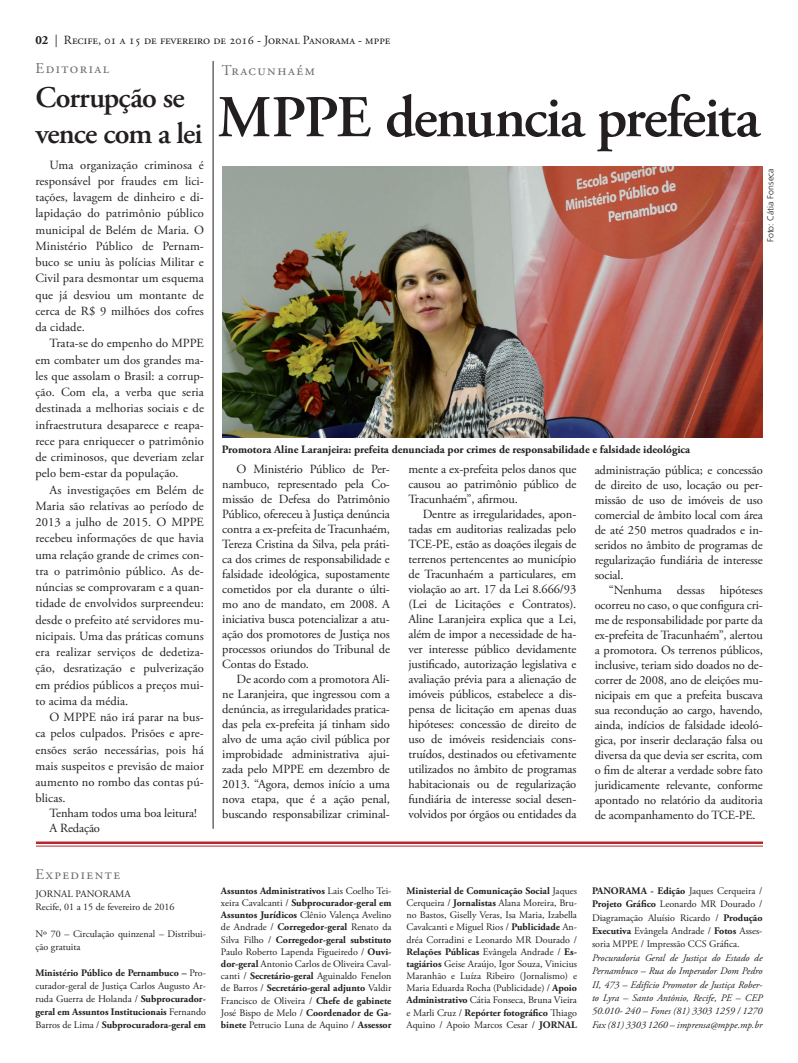
<style>
.page{position:relative;width:798px;height:1063px;background:#fff}
.page>*{position:absolute;margin:0;border:0;box-sizing:border-box;transform-origin:0 0}
.t1{font:600 59.12px "Adobe Garamond Pro";letter-spacing:-.035em;color:#231f20}
.t2{font:600 30px/36px "Adobe Garamond Pro";letter-spacing:-.03em;color:#231f20}
.t3{font:15px "Adobe Garamond Pro";letter-spacing:.1em;color:#6c6d70}
.t4{font:12.5px/15px "Adobe Garamond Pro";letter-spacing:-.01em;color:#231f20;text-align:justify}
.t5{font:700 11.25px "Adobe Garamond Pro";color:#231f20}
.t6{font:10px/12.2px "Adobe Garamond Pro";color:#231f20;text-align:justify}
.t7{font:italic 10px/13.4px "Adobe Garamond Pro";color:#231f20;text-align:justify}
.t8{font:700 10px/13px "Adobe Garamond Pro";color:#231f20;text-align:justify}
.t9{font:300 8.75px "Frutiger LT Pro";letter-spacing:.01em;color:#231f20}
.s1{font-weight:700}
.s2{font-weight:400}
</style>
<div class="page">
<img style="left:222px;top:167px;width:540px;height:271px">
<hr style="left:213px;top:61px;width:1px;height:768px;background:#231f20">
<hr style="left:36px;top:842px;width:726px;height:2px;background:#b7282e">
<hr style="left:36px;top:846px;width:726px;height:1px;background:#b7282e">
<p class="t4" style="left:35px;top:33px;width:356px"><span class="s1">02</span> | Recife, 01 a 15 de fevereiro de 2016 - Jornal Panorama - mppe</p>
<p class="t3" style="left:35px;top:59px;width:75px">Editorial</p>
<h2 class="t2" style="left:35px;top:80px;width:168px">Corrupção se vence com a lei</h2>
<p class="t4" style="left:35px;top:157px;width:170px;line-height:16.2px;text-indent:14px">Uma organização criminosa é responsável por fraudes em lici&shy;tações, lavagem de dinheiro e di&shy;lapidação do patrimônio público municipal de Belém de Maria. O Ministério Público de Pernam&shy;buco se uniu às polícias Militar e Civil para desmontar um esquema que já desviou um montante de cerca de R$ 9 milhões dos cofres da cidade.</p>
<p class="t4" style="left:35px;top:336px;width:170px;line-height:16.2px;text-indent:14px">Trata-se do empenho do MPPE em combater um dos grandes ma&shy;les que assolam o Brasil: a corrup&shy;ção. Com ela, a verba que seria destinada a melhorias sociais e de infraestrutura desaparece e reapa&shy;rece para enriquecer o patrimônio de criminosos, que deveriam zelar pelo bem-estar da população.</p>
<p class="t4" style="left:35px;top:482px;width:170px;line-height:16.2px;text-indent:14px">As investigações em Belém de Maria são relativas ao período de 2013 a julho de 2015. O MPPE recebeu informações de que havia uma relação grande de crimes con&shy;tra o patrimônio público. As de&shy;núncias se comprovaram e a quan&shy;tidade de envolvidos surpreendeu: desde o prefeito até servidores mu&shy;nicipais. Uma das práticas comuns era realizar serviços de dedetiza&shy;ção, desratização e pulverização em prédios públicos a preços mui&shy;to acima da média.</p>
<p class="t4" style="left:35px;top:709px;width:170px;line-height:16.2px;text-indent:14px">O MPPE não irá parar na bus&shy;ca pelos culpados. Prisões e apre&shy;ensões serão necessárias, pois há mais suspeitos e previsão de maior aumento no rombo das contas pú&shy;blicas.</p>
<p class="t4" style="left:50px;top:806px;width:149px">Tenham todos uma boa leitura!<br>A Redação</p>
<p class="t3" style="left:221px;top:61px;width:95px">Tracunhaém</p>
<h1 class="t1" style="left:217px;top:83px;width:544px">MPPE denuncia prefeita</h1>
<p class="t9" style="left:765px;top:242px;width:76px;rotate:-90deg">Foto: Cátia Fonseca</p>
<p class="t5" style="left:221px;top:443px;width:470px">Promotora Aline Laranjeira: prefeita denunciada por crimes de responsabilidade e falsidade ideológica</p>
<p class="t4" style="left:222px;top:462px;width:169px;text-indent:14px">O Ministério Público de Per&shy;nambuco, representado pela Co&shy;missão de Defesa do Patrimônio Público, ofereceu à Justiça denúncia contra a ex-prefeita de Tracunhaém, Tereza Cristina da Silva, pela práti&shy;ca dos crimes de responsabilidade e falsidade ideológica, supostamente cometidos por ela durante o últi&shy;mo ano de mandato, em 2008. A iniciativa busca potencializar a atu&shy;ação dos promotores de Justiça nos processos oriundos do Tribunal de Contas do Estado.</p>
<p class="t4" style="left:222px;top:672px;width:169px;text-indent:14px">De acordo com a promotora Ali&shy;ne Laranjeira, que ingressou com a denúncia, as irregularidades pratica&shy;das pela ex-prefeita já tinham sido alvo de uma ação civil pública por improbidade administrativa ajui&shy;zada pelo MPPE em dezembro de 2013. “Agora, demos início a uma nova etapa, que é a ação penal, buscando responsabilizar criminal-</p>
<p class="t4" style="left:408px;top:462px;width:169px">mente a ex-prefeita pelos danos que causou ao patrimônio público de Tracunhaém”, afirmou.</p>
<p class="t4" style="left:408px;top:507px;width:169px;text-indent:14px">Dentre as irregularidades, apon&shy;tadas em auditorias realizadas pelo TCE-PE, estão as doações ilegais de terrenos pertencentes ao município de Tracunhaém a particulares, em violação ao art. 17 da Lei 8.666/93 (Lei de Licitações e Contratos).<br>Aline Laranjeira explica que a Lei, além de impor a necessidade de ha&shy;ver interesse público devidamente justificado, autorização legislativa e avaliação prévia para a alienação de imóveis públicos, estabelece a dis&shy;pensa de licitação em apenas duas hipóteses: concessão de direito de uso de imóveis residenciais cons&shy;truídos, destinados ou efetivamente utilizados no âmbito de programas habitacionais ou de regularização fundiária de interesse social desen&shy;volvidos por órgãos ou entidades da</p>
<p class="t4" style="left:594px;top:463px;width:170px">administração pública; e concessão de direito de uso, locação ou per&shy;missão de uso de imóveis de uso comercial de âmbito local com área de até 250 metros quadrados e in&shy;seridos no âmbito de programas de regularização fundiária de interesse social.</p>
<p class="t4" style="left:594px;top:583px;width:170px;text-indent:14px">“Nenhuma dessas hipóteses ocorreu no caso, o que configura cri&shy;me de responsabilidade por parte da ex-prefeita de Tracunhaém”, alertou a promotora. Os terrenos públicos, inclusive, teriam sido doados no de&shy;correr de 2008, ano de eleições mu&shy;nicipais em que a prefeita buscava sua recondução ao cargo, havendo, ainda, indícios de falsidade ideoló&shy;gica, por inserir declaração falsa ou diversa da que devia ser escrita, com o fim de alterar a verdade sobre fato juridicamente relevante, conforme apontado no relatório da auditoria de acompanhamento do TCE-PE.</p>
<p class="t3" style="left:35px;top:865px;width:86px">Expediente</p>
<p class="t6" style="left:35px;top:888px;width:140px;line-height:13px">JORNAL PANORAMA<br>Recife, 01 a 15 de fevereiro de 2016</p>
<p class="t6" style="left:35px;top:927px;width:172px;line-height:13px">Nº 70 – Circulação quinzenal – Distribui&shy;ção gratuita</p>
<p class="t8" style="left:35px;top:966px;width:172px">Ministério Público de Pernambuco – <span class="s2">Pro&shy;curador-geral de Justiça Carlos Augusto Ar&shy;ruda Guerra de Holanda /</span> Subprocurador&shy;geral em Assuntos Institucionais <span class="s2">Fernando Barros de Lima /</span> Subprocuradora-geral em</p>
<p class="t6" style="left:221px;top:885px;width:172px"><span class="s1">Assuntos Administrativos</span> Lais Coelho Tei&shy;xeira Cavalcanti / <span class="s1">Subprocurador-geral em Assuntos Jurídicos</span> Clênio Valença Avelino de Andrade / <span class="s1">Corregedor-geral</span> Renato da Silva Filho / <span class="s1">Corregedor-geral substituto </span>Paulo Roberto Lapenda Figueiredo / <span class="s1">Ouvi&shy;dor-geral</span> Antonio Carlos de Oliveira Caval&shy;canti / <span class="s1">Secretário-geral</span> Aguinaldo Fenelon de Barros / <span class="s1">Secretário-geral adjunto</span> Valdir Francisco de Oliveira / <span class="s1">Chefe de gabinete </span>José Bispo de Melo / <span class="s1">Coordenador de Ga&shy;binete</span> Petrucio Luna de Aquino / <span class="s1">Assessor</span></p>
<p class="t6" style="left:406px;top:885px;width:172px"><span class="s1">Ministerial de Comunicação Social</span> Jaques Cerqueira / <span class="s1">Jornalistas</span> Alana Moreira, Bru&shy;no Bastos, Giselly Veras, Isa Maria, Izabella Cavalcanti e Miguel Rios / <span class="s1">Publicidade</span> An&shy;dréa Corradini e Leonardo MR Dourado / <span class="s1">Relações Públicas</span> Evângela Andrade / <span class="s1">Es&shy;tagiários</span> Geise Araújo, Igor Souza, Vinicius Maranhão e Luíza Ribeiro (Jornalismo) e Maria Eduarda Rocha (Publicidade) / <span class="s1">Apoio Administrativo</span> Cátia Fonseca, Bruna Vieira e Marli Cruz / <span class="s1">Repórter fotográfico</span> Thiago Aquino / Apoio Marcos Cesar / <span class="s1">JORNAL</span></p>
<p class="t6" style="left:591px;top:884px;width:172px;line-height:13.4px"><span class="s1">PANORAMA - Edição</span> Jaques Cerqueira / <span class="s1">Projeto Gráfico</span> Leonardo MR Dourado / Diagramação Aluísio Ricardo / <span class="s1">Produção Executiva</span> Evângela Andrade / <span class="s1">Fotos</span> Asses&shy;soria MPPE / Impressão CCS Gráfica.</p>
<p class="t7" style="left:591px;top:951px;width:172px">Procuradoria Geral de Justiça do Estado de Pernambuco – Rua do Imperador Dom Pedro II, 473 – Edifício Promotor de Justiça Rober&shy;to Lyra – Santo Antônio, Recife, PE – CEP 50.010- 240 – Fones (81) 3303 1259 / 1270<br>Fax (81) 3303 1260 – imprensa@mppe.mp.br</p>
</div>
